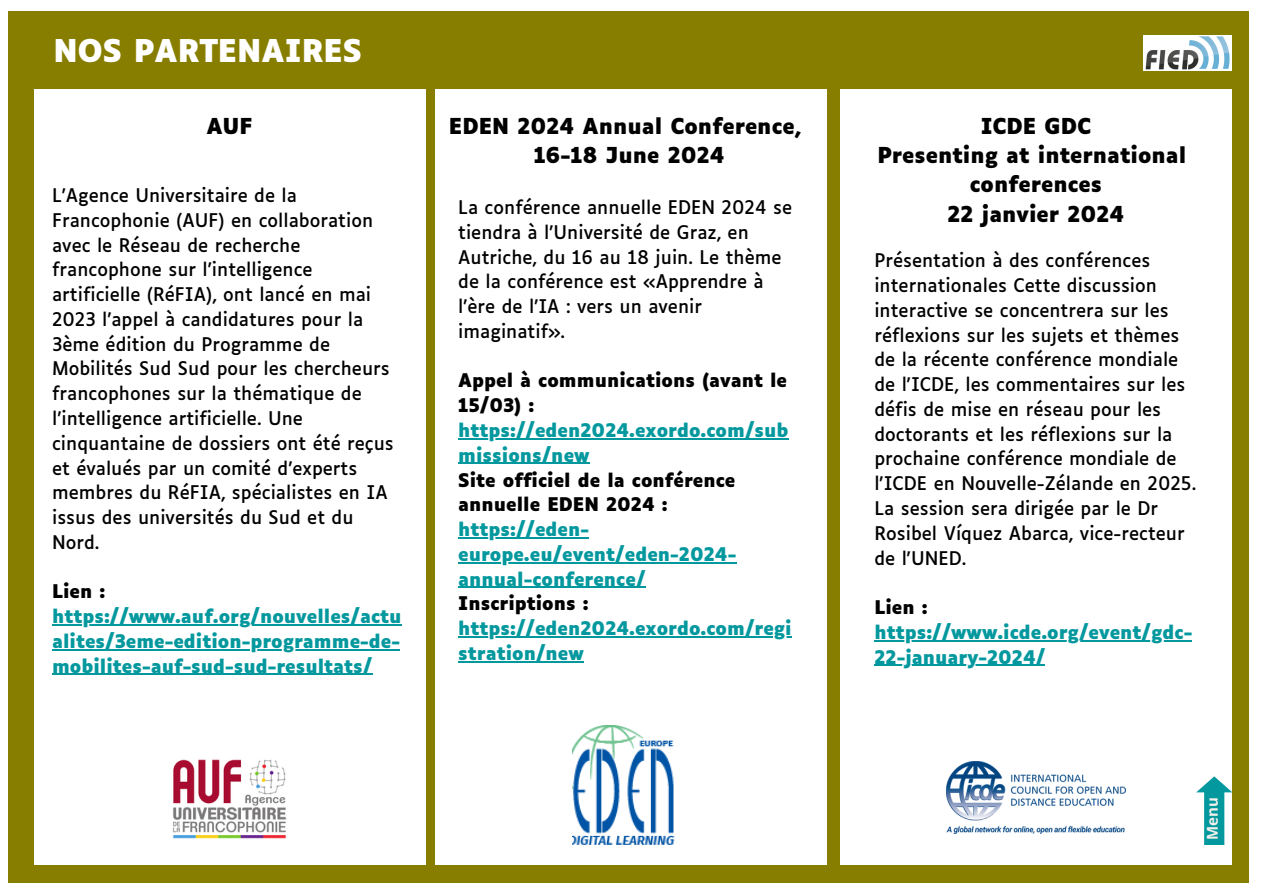
<style>
.page{position:relative;width:1263px;height:894px;background:#fff}
.page>*{position:absolute;margin:0;border:0;box-sizing:border-box;transform-origin:0 0}
.t1{font:700 30px "Luciole";color:#fff}
.t2{font:700 21px "Luciole";color:#000}
.t3{font:18px/24.8px "Luciole";color:#000}
.t4{font:700 18px/24.8px "Luciole";color:#03989e}
.t5{font:700 15px "Open Sans";color:#f2f0ea}
.s1{color:#000}
</style>
<div class="page">
<div style="left:8px;top:11px;width:1241px;height:871px;background:#877e00"></div>
<img style="left:1143px;top:36px;width:89px;height:35px">
<div style="left:34px;top:89px;width:391px;height:775px;background:#fff"></div>
<div style="left:436px;top:89px;width:391px;height:775px;background:#fff"></div>
<div style="left:840px;top:89px;width:392px;height:775px;background:#fff"></div>
<svg style="left:1196px;top:776px;width:36px;height:69px"></svg>
<img style="left:173px;top:759px;width:113px;height:80px">
<img style="left:572px;top:725px;width:103px;height:120px">
<hr style="left:458px;top:438px;width:330px;height:1px;background:#03989e">
<hr style="left:458px;top:463px;width:132px;height:1px;background:#03989e">
<hr style="left:458px;top:537px;width:131px;height:1px;background:#03989e">
<hr style="left:458px;top:562px;width:278px;height:1px;background:#03989e">
<hr style="left:458px;top:586px;width:188px;height:1px;background:#03989e">
<hr style="left:458px;top:636px;width:334px;height:1px;background:#03989e">
<hr style="left:458px;top:661px;width:126px;height:1px;background:#03989e">
<hr style="left:52px;top:624px;width:350px;height:1px;background:#03989e">
<hr style="left:52px;top:649px;width:348px;height:1px;background:#03989e">
<hr style="left:52px;top:673px;width:320px;height:1px;background:#03989e">
<hr style="left:874px;top:639px;width:318px;height:2px;background:#03989e">
<hr style="left:874px;top:664px;width:171px;height:1px;background:#03989e">
<img style="left:946px;top:761px;width:179px;height:72px">
<p class="t1" style="left:54px;top:38px;width:310px">NOS PARTENAIRES</p>
<p class="t2" style="left:206px;top:117px;width:48px">AUF</p>
<p class="t2" style="left:449px;top:117px;width:354px">EDEN 2024 Annual Conference,</p>
<p class="t2" style="left:534px;top:146px;width:192px">16-18 June 2024</p>
<p class="t3" style="left:52px;top:184px;width:343px">L’Agence Universitaire de la<br>Francophonie (AUF) en collaboration avec le Réseau de recherche francophone sur l’intelligence artificielle (RéFIA), ont lancé en mai<br>2023 l’appel à candidatures pour la<br>3ème édition du Programme de<br>Mobilités Sud Sud pour les chercheurs francophones sur la thématique de l’intelligence artificielle. Une cinquantaine de dossiers ont été reçus et évalués par un comité d’experts membres du RéFIA, spécialistes en IA issus des universités du Sud et du<br>Nord.</p>
<p class="t4" style="left:52px;top:580px;width:351px"><span class="s1">Lien : </span>https://www.auf.org/nouvelles/actu alites/3eme-edition-programme-de&shy;mobilites-auf-sud-sud-resultats/</p>
<p class="t3" style="left:458px;top:196px;width:335px">La conférence annuelle EDEN 2024 se tiendra à l'Université de Graz, en<br>Autriche, du 16 au 18 juin. Le thème de la conférence est «Apprendre à l'ère de l'IA : vers un avenir imaginatif».</p>
<p class="t4" style="left:458px;top:370px;width:332px"><span class="s1">Appel à communications (avant le<br>15/03) : </span>https://eden2024.exordo.com/sub missions/new</p>
<p class="t4" style="left:458px;top:469px;width:280px"><span class="s1">Site officiel de la conférence annuelle EDEN 2024 : </span>https://eden&shy;europe.eu/event/eden-2024- annual-conference/</p>
<p class="t4" style="left:458px;top:592px;width:335px"><span class="s1">Inscriptions : </span>https://eden2024.exordo.com/regi stration/new</p>
<p class="t2" style="left:981px;top:117px;width:112px">ICDE GDC</p>
<p class="t2" style="left:877px;top:146px;width:310px">Presenting at international</p>
<p class="t2" style="left:970px;top:176px;width:134px">conferences</p>
<p class="t2" style="left:948px;top:205px;width:178px">22 janvier 2024</p>
<p class="t3" style="left:874px;top:250px;width:323px">Présentation à des conférences internationales Cette discussion interactive se concentrera sur les réflexions sur les sujets et thèmes de la récente conférence mondiale de l'ICDE, les commentaires sur les défis de mise en réseau pour les doctorants et les réflexions sur la prochaine conférence mondiale de l'ICDE en Nouvelle-Zélande en 2025.<br>La session sera dirigée par le Dr<br>Rosibel Víquez Abarca, vice-recteur de l'UNED.</p>
<p class="t4" style="left:874px;top:596px;width:319px"><span class="s1">Lien : </span>https://www.icde.org/event/gdc-<br>22-january-2024/</p>
<p class="t5" style="left:1202px;top:839px;width:44px;rotate:-90deg">Menu</p>
</div>
